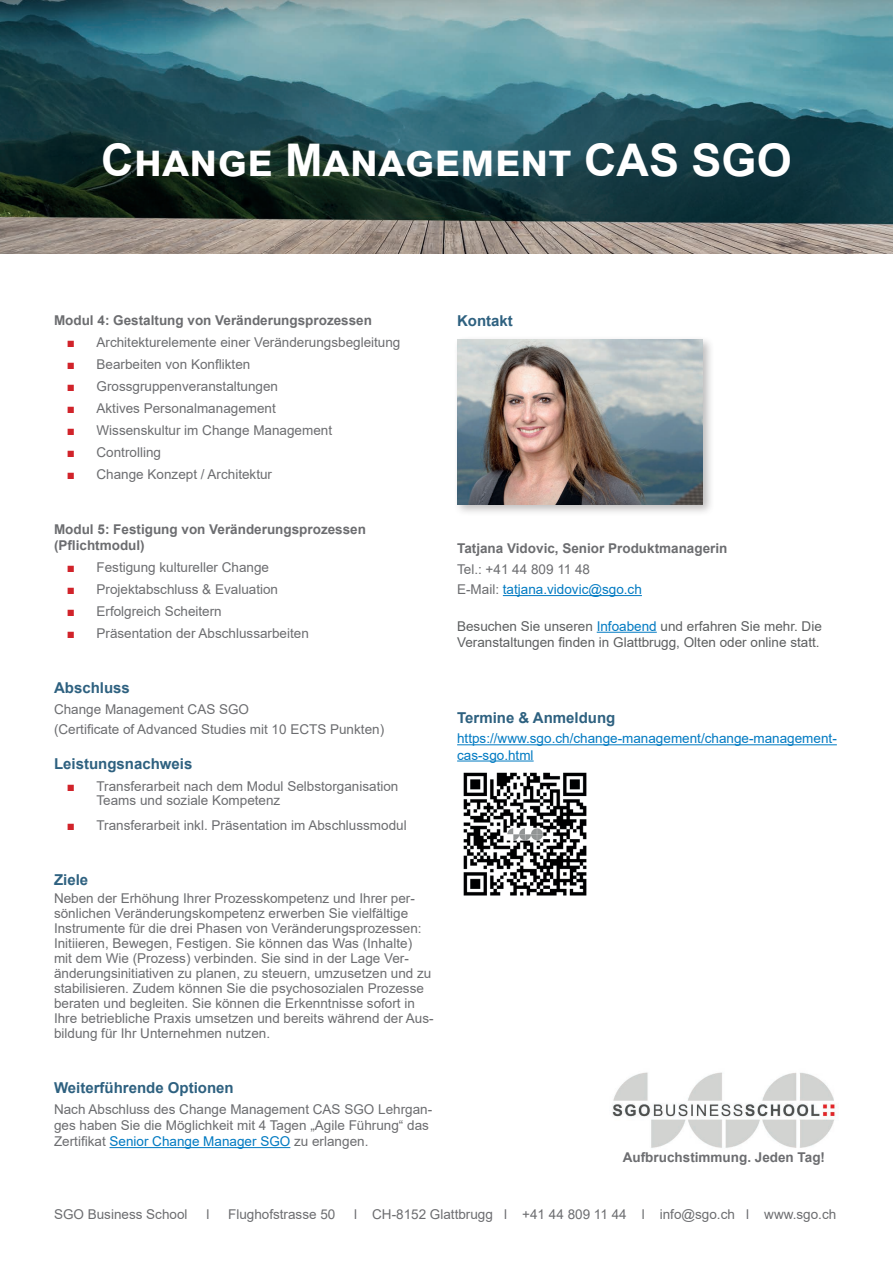
<style>
.page{position:relative;width:893px;height:1263px;background:#fff}
.page>*{position:absolute;margin:0;border:0;box-sizing:border-box;transform-origin:0 0}
.t1{font:700 45px "Arial";color:#fff}
.t2{font:700 15px "Arial";color:#2e6180}
.t3{font:13.5px/15px "Arial";color:#6c6d70}
.t4{font:700 13.5px/16.2px "Arial";color:#6c6d70}
.t5{font:13.5px/16.2px "Arial";color:#5d5f60}
.t6{font:13.5px/16.2px "Arial";color:#007ac2}
.s1{color:#d1232a}
.s2{color:#007ac2}
</style>
<div class="page">
<img style="left:0;top:0;width:893px;height:253px">
<hr style="left:110px;top:1147px;width:180px;height:1px;background:#007ac2">
<hr style="left:503px;top:595px;width:139px;height:1px;background:#007ac2">
<hr style="left:597px;top:632px;width:60px;height:1px;background:#007ac2">
<hr style="left:457px;top:744px;width:380px;height:1px;background:#007ac2">
<hr style="left:457px;top:760px;width:77px;height:1px;background:#007ac2">
<img style="left:463px;top:772px;width:124px;height:124px">
<div style="left:453px;top:335px;width:262px;height:181px;background:#231f20;opacity:.3"></div>
<img style="left:457px;top:339px;width:246px;height:165px">
<img style="left:612px;top:1072px;width:224px;height:76px">
<h1 class="t1" style="left:101px;top:128px;width:692px">Change Management CAS SGO</h1>
<p class="t4" style="left:54px;top:312px;width:320px">Modul 4: Gestaltung von Veränderungsprozessen</p>
<p class="t3" style="left:67px;top:334px;width:335px"><span class="s1">■</span> Architekturelemente einer Veränderungsbegleitung</p>
<p class="t3" style="left:67px;top:356px;width:185px"><span class="s1">■</span> Bearbeiten von Konflikten</p>
<p class="t3" style="left:67px;top:378px;width:213px"><span class="s1">■</span> Grossgruppenveranstaltungen</p>
<p class="t3" style="left:67px;top:400px;width:211px"><span class="s1">■</span> Aktives Personalmanagement</p>
<p class="t3" style="left:67px;top:422px;width:267px"><span class="s1">■</span> Wissenskultur im Change Management</p>
<p class="t3" style="left:67px;top:444px;width:96px"><span class="s1">■</span> Controlling</p>
<p class="t3" style="left:67px;top:466px;width:207px"><span class="s1">■</span> Change Konzept / Architektur</p>
<p class="t4" style="left:54px;top:521px;width:314px">Modul 5: Festigung von Veränderungsprozessen (Pflichtmodul)</p>
<p class="t3" style="left:67px;top:560px;width:204px"><span class="s1">■</span> Festigung kultureller Change</p>
<p class="t3" style="left:67px;top:582px;width:213px"><span class="s1">■</span> Projektabschluss &amp; Evaluation</p>
<p class="t3" style="left:67px;top:604px;width:157px"><span class="s1">■</span> Erfolgreich Scheitern</p>
<p class="t3" style="left:67px;top:626px;width:244px"><span class="s1">■</span> Präsentation der Abschlussarbeiten</p>
<p class="t2" style="left:54px;top:678px;width:77px">Abschluss</p>
<p class="t3" style="left:54px;top:699px;width:332px;line-height:20.4px">Change Management CAS SGO<br>(Certificate of Advanced Studies mit 10 ECTS Punkten)</p>
<p class="t2" style="left:54px;top:753px;width:140px">Leistungsnachweis</p>
<p class="t3" style="left:97px;top:780px;width:303px;line-height:13.5px;text-indent:-30px"><span class="s1">■</span> Transferarbeit nach dem Modul Selbstorganisation<br>Teams und soziale Kompetenz</p>
<p class="t3" style="left:67px;top:817px;width:341px"><span class="s1">■</span> Transferarbeit inkl. Präsentation im Abschlussmodul</p>
<p class="t2" style="left:54px;top:869px;width:36px">Ziele</p>
<p class="t3" style="left:54px;top:890px;width:381px">Neben der Erhöhung Ihrer Prozesskompetenz und Ihrer per&shy;sönlichen Veränderungskompetenz erwerben Sie vielfältige Instrumente für die drei Phasen von Veränderungsprozessen:<br>Initiieren, Bewegen, Festigen. Sie können das Was (Inhalte)<br>mit dem Wie (Prozess) verbinden. Sie sind in der Lage Ver&shy;änderungsinitiativen zu planen, zu steuern, umzusetzen und zu stabilisieren. Zudem können Sie die psychosozialen Prozesse beraten und begleiten. Sie können die Erkenntnisse sofort in Ihre betriebliche Praxis umsetzen und bereits während der Aus&shy;bildung für Ihr Unternehmen nutzen.</p>
<p class="t2" style="left:54px;top:1077px;width:181px">Weiterführende Optionen</p>
<p class="t3" style="left:54px;top:1101px;width:380px;line-height:16.2px">Nach Abschluss des Change Management CAS SGO Lehrgan&shy;ges haben Sie die Möglichkeit mit 4 Tagen „Agile Führung“ das<br>Zertifikat <span class="s2">Senior Change Manager SGO</span> zu erlangen.</p>
<p class="t2" style="left:457px;top:310px;width:57px">Kontakt</p>
<p class="t4" style="left:457px;top:540px;width:272px">Tatjana Vidovic, Senior Produktmanagerin</p>
<p class="t3" style="left:457px;top:559px;width:186px;line-height:20.4px">Tel.: +41 44 809 11 48<br>E-Mail: <span class="s2">tatjana.vidovic@sgo.ch</span></p>
<p class="t5" style="left:457px;top:618px;width:366px">Besuchen Sie unseren <span class="s2">Infoabend</span> und erfahren Sie mehr. Die<br>Veranstaltungen finden in Glattbrugg, Olten oder online statt.</p>
<p class="t2" style="left:457px;top:707px;width:160px">Termine &amp; Anmeldung</p>
<p class="t6" style="left:457px;top:730px;width:381px">https://www.sgo.ch/change-management/change-management&shy;cas-sgo.html</p>
<p class="t4" style="left:623px;top:1149px;width:204px">Aufbruchstimmung. Jeden Tag!</p>
<p class="t3" style="left:54px;top:1206px;width:135px">SGO Business School</p>
<p class="t3" style="left:206px;top:1206px;width:4px">l</p>
<p class="t3" style="left:228px;top:1206px;width:109px">Flughofstrasse 50</p>
<p class="t3" style="left:354px;top:1206px;width:484px">l CH-8152 Glattbrugg l +41 44 809 11 44 l info@sgo.ch l www.sgo.ch</p>
</div>
